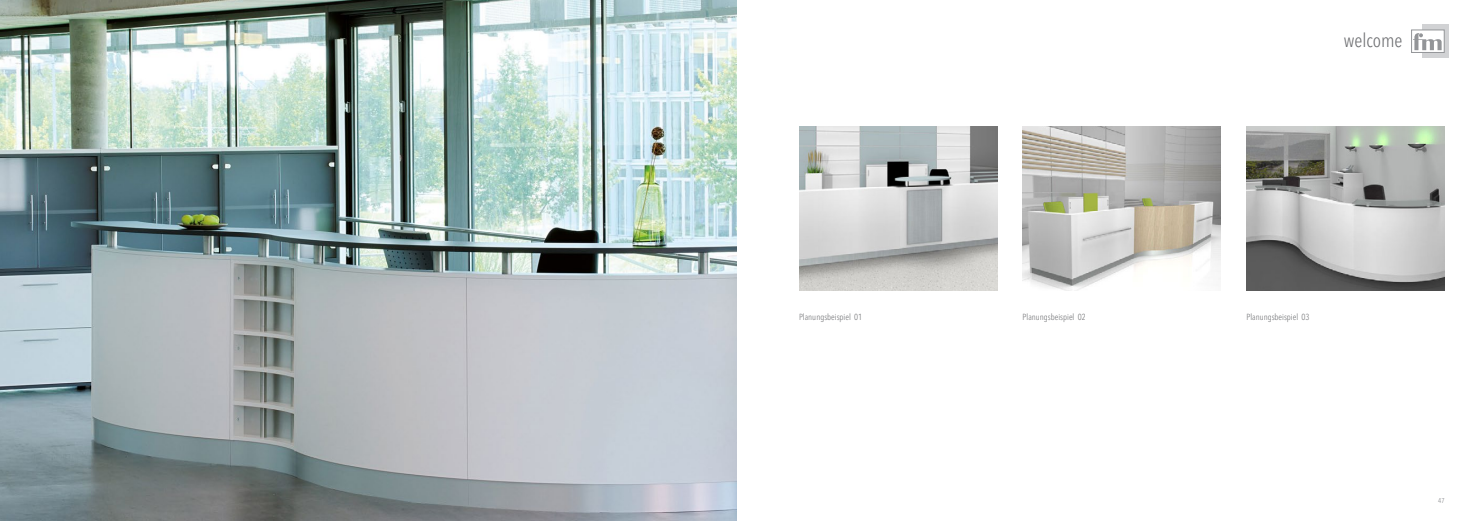
<style>
.page{position:relative;width:1474px;height:521px;background:#fff}
.page>*{position:absolute;margin:0;border:0;box-sizing:border-box;transform-origin:0 0}
.t1{font:300 condensed 19.25px "Avenir Next LT Pro";color:#6c6d70}
.t2{font:300 condensed 8.75px "Avenir Next LT Pro";color:#6c6d70}
.t3{font:300 condensed 7px "Avenir Next LT Pro";color:#808285}
</style>
<div class="page">
<svg style="left:1422px;top:24px;width:26px;height:34px"></svg>
<svg style="left:1411px;top:30px;width:33px;height:23px"></svg>
<svg style="left:1412px;top:33px;width:29px;height:17px"></svg>
<img style="left:0;top:0;width:737px;height:521px">
<img style="left:1023px;top:126px;width:197px;height:165px">
<img style="left:799px;top:126px;width:198px;height:165px">
<img style="left:1246px;top:126px;width:198px;height:165px">
<p class="t1" style="left:1343px;top:28px;width:60px">welcome</p>
<p class="t2" style="left:799px;top:312px;width:65px">Planungsbeispiel 01</p>
<p class="t2" style="left:1022px;top:312px;width:65px">Planungsbeispiel 02</p>
<p class="t2" style="left:1246px;top:312px;width:65px">Planungsbeispiel 03</p>
<p class="t3" style="left:1438px;top:496px;width:8px">47</p>
</div>
